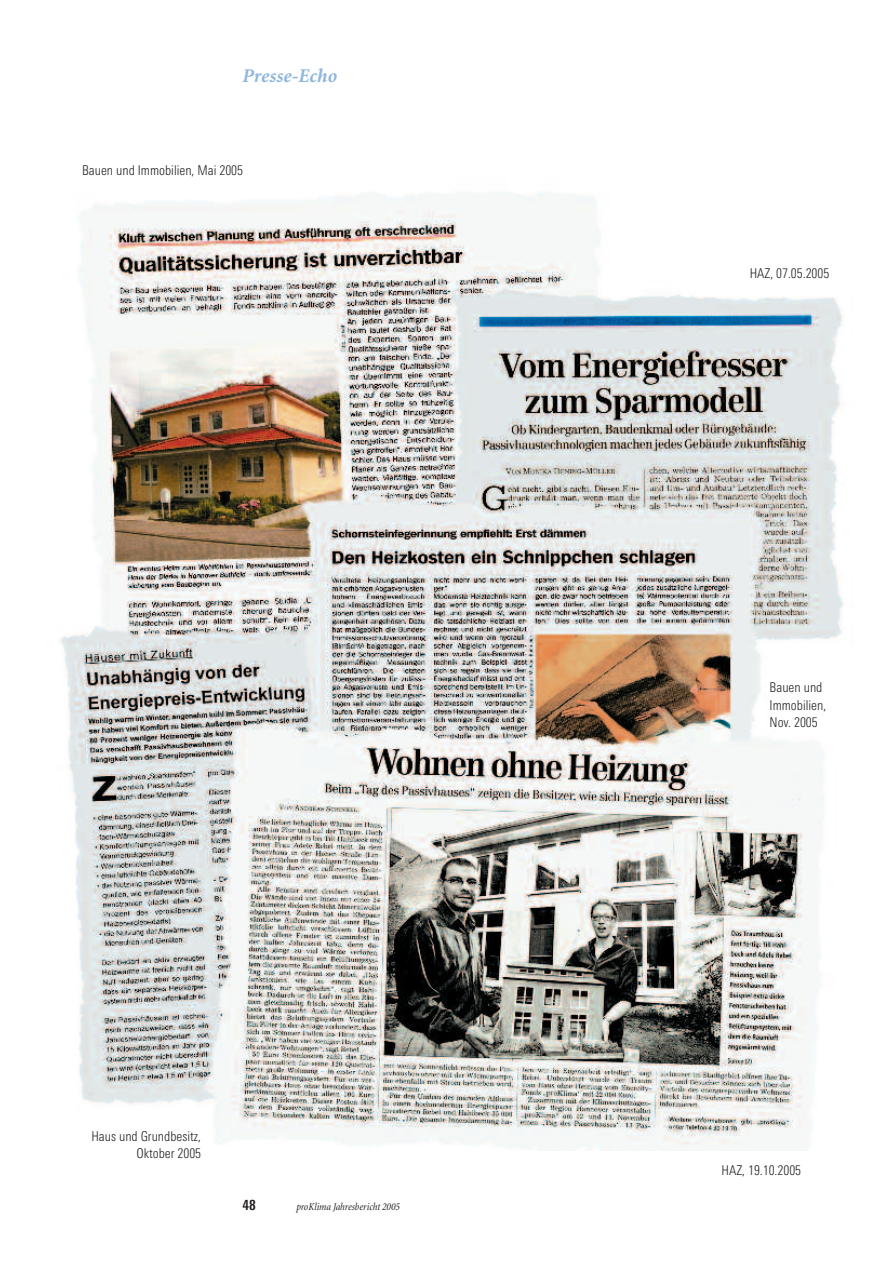
<style>
.page{position:relative;width:893px;height:1263px;background:#fff}
.page>*{position:absolute;margin:0;border:0;box-sizing:border-box;transform-origin:0 0}
.t1{font:italic 700 19.5px "Minion";letter-spacing:.005em;color:#8eb5db}
.t2{font:700 condensed 14.25px "Linotype Univers";color:#231f20}
.t3{font:300 condensed 13.5px/17.2px "Linotype Univers";color:#231f20}
.t4{font:italic condensed 10.5px "Minion";letter-spacing:-.005em;color:#231f20}
</style>
<div class="page">
<img style="left:60px;top:192px;width:783px;height:958px">
<h1 class="t1" style="left:242px;top:68px;width:96px">Presse-Echo</h1>
<p class="t3" style="left:82px;top:163px;width:162px">Bauen und Immobilien, Mai 2005</p>
<p class="t3" style="left:91px;top:1129px;width:111px;text-align:right">Haus und Grundbesitz,<br>Oktober 2005</p>
<p class="t2" style="left:242px;top:1200px;width:15px">48</p>
<p class="t4" style="left:296px;top:1202px;width:105px">proKlima Jahresbericht 2005</p>
<p class="t3" style="left:750px;top:266px;width:81px">HAZ, 07.05.2005</p>
<p class="t3" style="left:770px;top:680px;width:58px">Bauen und<br>Immobilien,<br>Nov. 2005</p>
<p class="t3" style="left:721px;top:1163px;width:81px">HAZ, 19.10.2005</p>
</div>
